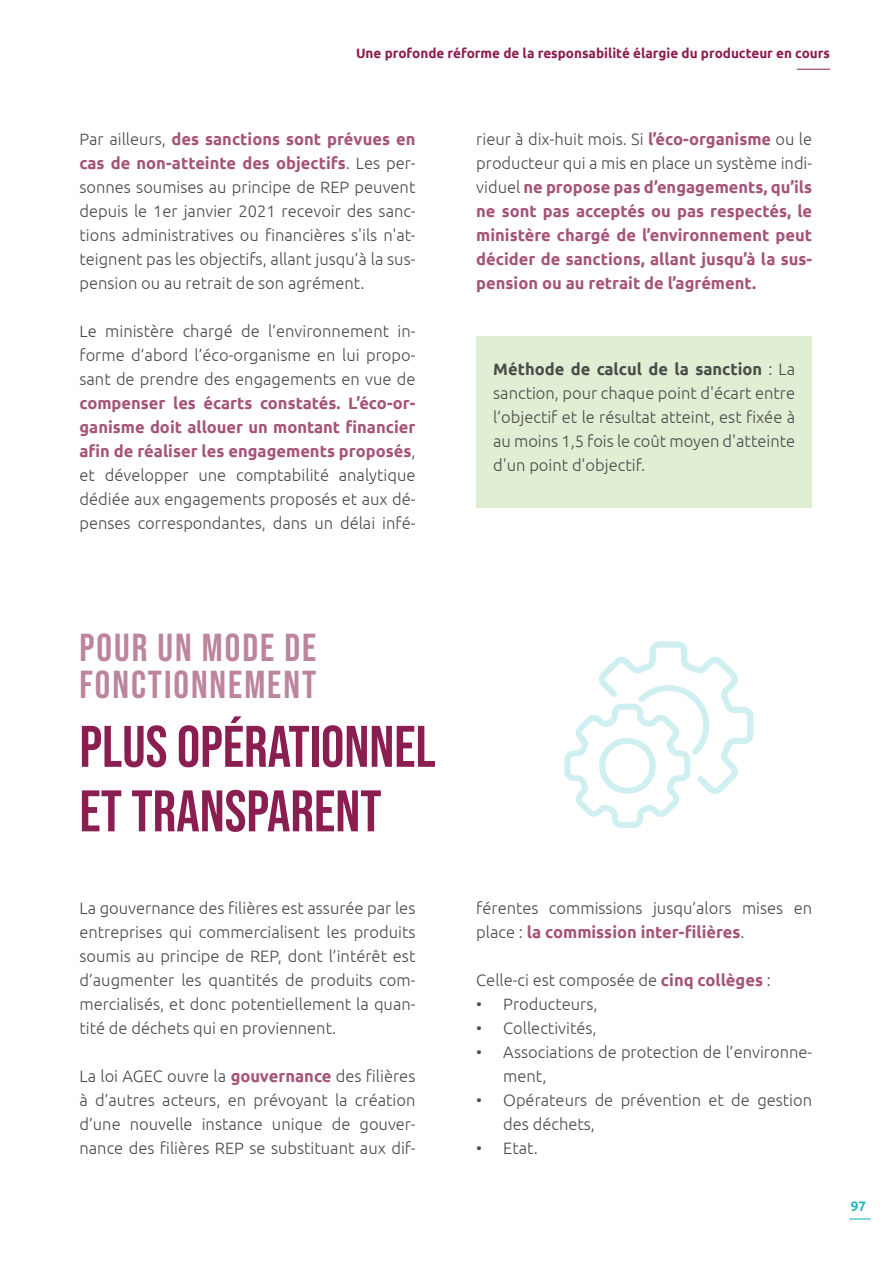
<style>
.page{position:relative;width:893px;height:1263px;background:#fff}
.page>*{position:absolute;margin:0;border:0;box-sizing:border-box;transform-origin:0 0}
.t1{font:58.5px/64.5px "Bebas Neue";color:#8b1e51}
.t2{font:39px/37.5px "Bebas Neue";letter-spacing:.05em;color:#bd849e}
.t3{font:300 16.5px/24px "Ubuntu";color:#4a4c4b;text-align:justify}
.t4{font:700 16.5px/24px "Ubuntu";color:#a55479;text-align:justify}
.t5{font:700 13.5px "Ubuntu";color:#8b1e51}
.t6{font:500 13.5px "Ubuntu";color:#0db0bb}
.s1{font-weight:700;color:#a55479}
.s2{font-weight:300;color:#4a4c4b}
.s3{font-weight:700}
</style>
<div class="page">
<hr style="left:797px;top:69px;width:33px;height:1px;background:#8b1e51">
<svg style="left:849px;top:1219px;width:22px;height:1px"></svg>
<div style="left:476px;top:336px;width:336px;height:171px;background:#e0eed4"></div>
<svg style="left:564px;top:641px;width:190px;height:187px"></svg>
<div style="left:605px;top:744px;width:44px;height:44px;background:#fff;border-radius:50%"></div>
<p class="t5" style="left:356px;top:45px;width:475px">Une profonde réforme de la responsabilité élargie du producteur en cours</p>
<p class="t3" style="left:79px;top:127px;width:337px">Par ailleurs, <span class="s1">des sanctions sont prévues en cas de non-atteinte des objectifs</span>. Les per&shy;sonnes soumises au principe de REP peuvent depuis le 1er janvier 2021 recevoir des sanc&shy;tions administratives ou financières s'ils n'at&shy;teignent pas les objectifs, allant jusqu’à la sus&shy;pension ou au retrait de son agrément.</p>
<p class="t3" style="left:79px;top:319px;width:337px">Le ministère chargé de l’environnement in&shy;forme d’abord l’éco-organisme en lui propo&shy;sant de prendre des engagements en vue de</p>
<p class="t3" style="left:79px;top:391px;width:337px"><span class="s1">compenser les écarts constatés. L’éco-or&shy;ganisme doit allouer un montant financier afin de réaliser les engagements proposés</span>, et développer une comptabilité analytique dédiée aux engagements proposés et aux dé&shy;penses correspondantes, dans un délai infé-</p>
<p class="t4" style="left:476px;top:127px;width:337px"><span class="s2">rieur à dix-huit mois. Si</span> l’éco-organisme <span class="s2">ou le producteur qui a mis en place un système indi&shy;viduel</span> ne propose pas d’engagements, qu’ils ne sont pas acceptés ou pas respectés, le ministère chargé de l’environnement peut décider de sanctions, allant jusqu’à la sus&shy;pension ou au retrait de l’agrément.</p>
<p class="t3" style="left:493px;top:357px;width:303px"><span class="s3">Méthode de calcul de la sanction</span> : La sanction, pour chaque point d'écart entre l’objectif et le résultat atteint, est fixée à au moins 1,5 fois le coût moyen d'atteinte d'un point d'objectif.</p>
<h2 class="t2" style="left:79px;top:628px;width:238px">POUR UN MODE DE<br>FONCTIONNEMENT</h2>
<h1 class="t1" style="left:79px;top:714px;width:358px">PLUS OPéRATIONNEL<br>ET TRANSPARENT</h1>
<p class="t3" style="left:79px;top:896px;width:337px">La gouvernance des filières est assurée par les entreprises qui commercialisent les produits soumis au principe de REP, dont l’intérêt est d’augmenter les quantités de produits com&shy;mercialisés, et donc potentiellement la quan&shy;tité de déchets qui en proviennent.</p>
<p class="t3" style="left:79px;top:1064px;width:337px">La loi AGEC ouvre la <span class="s1">gouvernance</span> des filières à d’autres acteurs, en prévoyant la création d’une nouvelle instance unique de gouver&shy;nance des filières REP se substituant aux dif-</p>
<p class="t3" style="left:476px;top:896px;width:337px">férentes commissions jusqu’alors mises en place : <span class="s1">la commission inter-filières</span>.</p>
<p class="t3" style="left:476px;top:968px;width:296px">Celle-ci est composée de <span class="s1">cinq collèges</span> :</p>
<p class="t3" style="left:476px;top:992px;width:123px">• Producteurs,</p>
<p class="t3" style="left:476px;top:1016px;width:122px">• Collectivités,</p>
<p class="t3" style="left:503px;top:1040px;width:310px;text-indent:-27px">• Associations de protection de l’environne&shy;ment,</p>
<p class="t3" style="left:503px;top:1088px;width:310px;text-indent:-27px">• Opérateurs de prévention et de gestion des déchets,</p>
<p class="t3" style="left:476px;top:1136px;width:63px">• Etat.</p>
<p class="t6" style="left:851px;top:1197px;width:17px">97</p>
</div>
